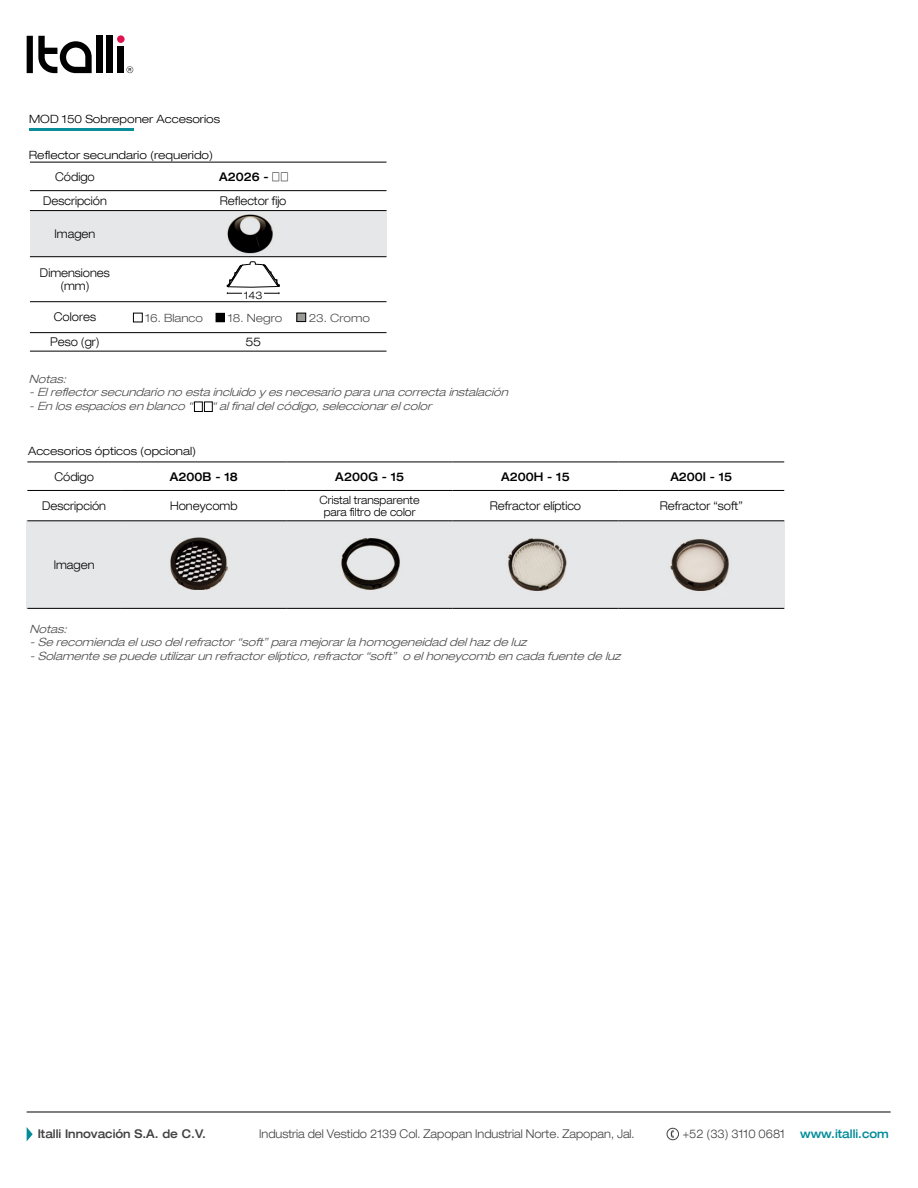
<style>
.page{position:relative;width:918px;height:1188px;background:#fff}
.page>*{position:absolute;margin:0;border:0;box-sizing:border-box;transform-origin:0 0}
.t1{font:300 expanded 12px/12.3px "Helvetica 43";color:#000;text-align:center;scale:.9 1}
.t2{font:300 expanded 12px "Helvetica 43";color:#424242;scale:.9 1}
.t3{font:500 expanded 12px "Helvetica 63";color:#000;scale:.9 1}
.t4{font:500 expanded 12px "Helvetica 63";color:#424242;scale:.9 1}
.t5{font:500 expanded 12px "Helvetica 63";color:#008c99;scale:.9 1}
.t6{font:300 expanded 12px "Helvetica 43";color:#000}
.t7{font:italic 300 expanded 11.4px/13.6px "Helvetica 43";color:#4d4d4f}
.t8{font:300 expanded 11.4px "Helvetica 43";color:#000}
.t9{font:300 expanded 11.4px/12.3px "Helvetica 43";color:#000;text-align:center;scale:.9 1}
.t10{font:300 expanded 11.4px "Helvetica 43";color:#4d4d4f}
.t11{font:300 expanded 10.5px "Helvetica 43";color:#000}
.s1{font-family:"KG Math Bar Models";font-weight:400;font-stretch:normal;font-size:24px}
</style>
<div class="page">
<hr style="left:27px;top:1112px;width:864px;height:1px;background:#000">
<svg style="left:27px;top:1127px;width:6px;height:14px"></svg>
<svg style="left:670px;top:1130px;width:4px;height:8px"></svg>
<div style="left:667px;top:1128px;width:12px;height:12px;border:1px solid #424242;border-radius:50%"></div>
<svg style="left:27px;top:36px;width:65px;height:37px"></svg>
<div style="left:96px;top:35px;width:6px;height:38px;background:#000"></div>
<div style="left:107px;top:35px;width:6px;height:38px;background:#000"></div>
<div style="left:118px;top:46px;width:6px;height:27px;background:#000"></div>
<div style="left:117px;top:35px;width:8px;height:8px;background:#e1134f;border-radius:50%"></div>
<svg style="left:127px;top:66px;width:6px;height:7px"></svg>
<img style="left:30px;top:211px;width:356px;height:45px">
<svg style="left:30px;top:191px;width:357px;height:1px"></svg>
<hr style="left:30px;top:162px;width:90px;height:1px;background:#000">
<hr style="left:120px;top:162px;width:267px;height:1px;background:#000">
<hr style="left:30px;top:301px;width:90px;height:1px;background:#000">
<hr style="left:120px;top:301px;width:267px;height:1px;background:#000">
<hr style="left:30px;top:332px;width:90px;height:1px;background:#000">
<hr style="left:120px;top:332px;width:267px;height:1px;background:#000">
<hr style="left:30px;top:351px;width:90px;height:1px;background:#000">
<hr style="left:120px;top:351px;width:267px;height:1px;background:#000">
<hr style="left:30px;top:190px;width:90px;height:1px;background:#000">
<hr style="left:120px;top:190px;width:267px;height:1px;background:#000">
<hr style="left:30px;top:210px;width:90px;height:1px;background:#000">
<hr style="left:120px;top:210px;width:267px;height:1px;background:#000">
<hr style="left:30px;top:256px;width:90px;height:1px;background:#000">
<hr style="left:120px;top:256px;width:267px;height:1px;background:#000">
<svg style="left:227px;top:262px;width:53px;height:32px"></svg>
<hr style="left:29px;top:128px;width:105px;height:3px;background:#0b8d99">
<div style="left:194px;top:402px;width:9px;height:10px;border:1px solid #000"></div>
<div style="left:204px;top:402px;width:9px;height:10px;border:1px solid #000"></div>
<div style="left:133px;top:313px;width:9px;height:9px;border:1px solid #000"></div>
<div style="left:216px;top:313px;width:8px;height:9px;background:#000"></div>
<div style="left:216px;top:313px;width:9px;height:9px;border:1px solid #000"></div>
<svg style="left:299px;top:315px;width:5px;height:5px"></svg>
<div style="left:297px;top:313px;width:9px;height:9px;border:1px solid #000"></div>
<img style="left:27px;top:522px;width:757px;height:86px">
<svg style="left:27px;top:520px;width:757px;height:1px"></svg>
<hr style="left:27px;top:490px;width:94px;height:1px;background:#000">
<hr style="left:121px;top:490px;width:166px;height:1px;background:#000">
<hr style="left:287px;top:490px;width:166px;height:1px;background:#000">
<hr style="left:453px;top:490px;width:165px;height:1px;background:#000">
<hr style="left:618px;top:490px;width:166px;height:1px;background:#000">
<hr style="left:27px;top:521px;width:94px;height:1px;background:#000">
<hr style="left:121px;top:521px;width:166px;height:1px;background:#000">
<hr style="left:287px;top:521px;width:166px;height:1px;background:#000">
<hr style="left:453px;top:521px;width:165px;height:1px;background:#000">
<hr style="left:618px;top:521px;width:166px;height:1px;background:#000">
<hr style="left:27px;top:462px;width:94px;height:1px;background:#000">
<hr style="left:121px;top:462px;width:166px;height:1px;background:#000">
<hr style="left:287px;top:462px;width:166px;height:1px;background:#000">
<hr style="left:453px;top:462px;width:165px;height:1px;background:#000">
<hr style="left:618px;top:462px;width:166px;height:1px;background:#000">
<hr style="left:27px;top:608px;width:94px;height:1px;background:#000">
<hr style="left:121px;top:608px;width:166px;height:1px;background:#000">
<hr style="left:287px;top:608px;width:166px;height:1px;background:#000">
<hr style="left:453px;top:608px;width:165px;height:1px;background:#000">
<hr style="left:618px;top:608px;width:166px;height:1px;background:#000">
<p class="t8" style="left:29px;top:112px;width:192px">MOD 150 Sobreponer Accesorios</p>
<p class="t8" style="left:29px;top:148px;width:186px">Reflector secundario (requerido)</p>
<p class="t1" style="left:55px;top:170px;width:46px">Código</p>
<p class="t3" style="left:219px;top:169px;width:77px">A2026 - <span class="s1">CC</span></p>
<p class="t1" style="left:43px;top:194px;width:72px">Descripción</p>
<p class="t1" style="left:220px;top:194px;width:75px">Reflector fijo</p>
<p class="t1" style="left:55px;top:227px;width:47px">Imagen</p>
<p class="t1" style="left:40px;top:267px;width:79px">Dimensiones (mm)</p>
<p class="t1" style="left:50px;top:305px;width:57px;line-height:24.8px">Colores<br>Peso (gr)</p>
<p class="t11" style="left:244px;top:289px;width:20px">143</p>
<p class="t10" style="left:145px;top:311px;width:60px">16. Blanco</p>
<p class="t10" style="left:228px;top:311px;width:56px">18. Negro</p>
<p class="t10" style="left:309px;top:311px;width:63px">23. Cromo</p>
<p class="t6" style="left:245px;top:335px;width:17px">55</p>
<p class="t7" style="left:29px;top:372px;width:484px">Notas:<br>-Elreflectorsecundario no esta incluido y esnecesario para una correcta instalación -En losespaciosen blanco “</p>
<p class="t7" style="left:211px;top:399px;width:225px">“alfinaldelcódigo,seleccionarelcolor</p>
<p class="t8" style="left:28px;top:444px;width:169px">Accesorios ópticos (opcional)</p>
<p class="t1" style="left:54px;top:470px;width:46px">Código</p>
<p class="t3" style="left:170px;top:469px;width:77px">A200B - 18</p>
<p class="t3" style="left:335px;top:469px;width:78px">A200G - 15</p>
<p class="t3" style="left:501px;top:469px;width:77px">A200H - 15</p>
<p class="t3" style="left:670px;top:469px;width:70px">A200I - 15</p>
<p class="t1" style="left:42px;top:499px;width:72px">Descripción</p>
<p class="t1" style="left:170px;top:499px;width:76px">Honeycomb</p>
<p class="t9" style="left:320px;top:493px;width:113px">Cristal transparente para filtro de color</p>
<p class="t1" style="left:490px;top:499px;width:103px">Refractor elíptico</p>
<p class="t1" style="left:660px;top:499px;width:94px">Refractor “soft”</p>
<p class="t1" style="left:54px;top:558px;width:47px">Imagen</p>
<p class="t7" style="left:30px;top:622px;width:596px">Notas:<br>-Se recomienda eluso delrefractor“soft”para mejorarla homogeneidad delhazde luz<br>-Solamente se puede utilizarun refractorelíptico,refractor“soft” o elhoneycomb en cada fuente de luz</p>
<p class="t4" style="left:38px;top:1127px;width:188px">Italli Innovación S.A. de C.V.</p>
<p class="t2" style="left:259px;top:1127px;width:419px">Industria del Vestido 2139 Col. Zapopan Industrial Norte. Zapopan, Jal.</p>
<p class="t2" style="left:683px;top:1127px;width:115px">+52 (33) 3110 0681</p>
<p class="t5" style="left:800px;top:1127px;width:100px">www.italli.com</p>
</div>
